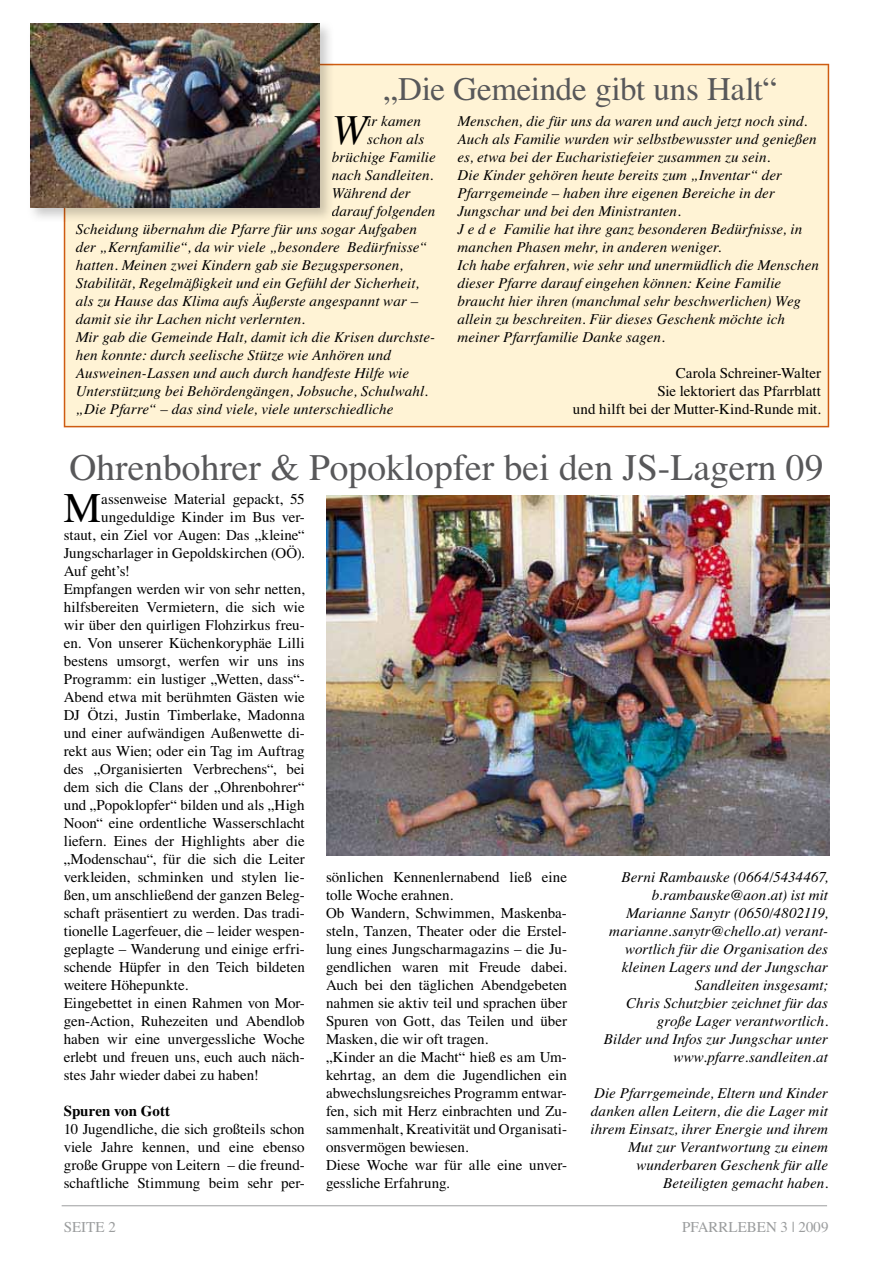
<style>
.page{position:relative;width:893px;height:1263px;background:#fff}
.page>*{position:absolute;margin:0;border:0;box-sizing:border-box;transform-origin:0 0}
.t1{font:italic 42.6px "Times";color:#000}
.t2{font:42.15px "Times";color:#000}
.t3{font:37.5px "Times";color:#58585a}
.t4{font:33px "Times";letter-spacing:-.01em;color:#58585a}
.t5{font:15px/18px "Times";color:#000;text-align:justify}
.t6{font:italic 15px/18px "Times";letter-spacing:.005em;color:#000;text-align:right}
.t7{font:15px "Times";color:#9b9d9e}
.t8{font:700 15px "Times";letter-spacing:-.005em;color:#000}
</style>
<div class="page">
<img style="left:326px;top:496px;width:503px;height:360px">
<hr style="left:62px;top:1205px;width:765px;height:1px;background:#9c9d9f">
<div style="left:64px;top:64px;width:765px;height:363px;background:#fff3d5"></div>
<img style="left:30px;top:23px;width:303px;height:199px">
<img style="left:64px;top:64px;width:269px;height:158px">
<svg style="left:332px;top:151px;width:1px;height:29px"></svg>
<svg style="left:332px;top:206px;width:1px;height:13px"></svg>
<img style="left:31px;top:24px;width:288px;height:183px">
<h3 class="t4" style="left:383px;top:77px;width:396px">„Die Gemeinde gibt uns Halt“</h3>
<p class="t6" style="left:367px;top:113px;width:55px">ir kamen</p>
<p class="t6" style="left:367px;top:131px;width:58px">schon als</p>
<p class="t6" style="left:332px;top:149px;width:105px">brüchige Familie</p>
<p class="t6" style="left:332px;top:167px;width:103px">nach Sandleiten.</p>
<p class="t6" style="left:332px;top:185px;width:80px">Während der</p>
<p class="t6" style="left:332px;top:203px;width:105px">darauf folgenden</p>
<p class="t6" style="left:76px;top:221px;width:342px">Scheidung übernahm die Pfarre für uns sogar Aufgaben</p>
<p class="t6" style="left:76px;top:239px;width:353px">der „Kernfamilie“, da wir viele „besondere Bedürfnisse“</p>
<p class="t6" style="left:76px;top:257px;width:329px">hatten. Meinen zwei Kindern gab sie Bezugspersonen,</p>
<p class="t6" style="left:76px;top:275px;width:345px">Stabilität, Regelmäßigkeit und ein Gefühl der Sicherheit,</p>
<p class="t6" style="left:76px;top:293px;width:344px">als zu Hause das Klima aufs Äußerste angespannt war –</p>
<p class="t6" style="left:76px;top:311px;width:231px">damit sie ihr Lachen nicht verlernten.</p>
<p class="t6" style="left:76px;top:329px;width:361px">Mir gab die Gemeinde Halt, damit ich die Krisen durchste-</p>
<p class="t6" style="left:76px;top:347px;width:317px">hen konnte: durch seelische Stütze wie Anhören und</p>
<p class="t6" style="left:76px;top:365px;width:335px">Ausweinen-Lassen und auch durch handfeste Hilfe wie</p>
<p class="t6" style="left:76px;top:383px;width:353px">Unterstützung bei Behördengängen, Jobsuche, Schulwahl.</p>
<p class="t6" style="left:76px;top:401px;width:319px">„Die Pfarre“ – das sind viele, viele unterschiedliche</p>
<h1 class="t1" style="left:332px;top:114px;width:37px">W</h1>
<p class="t6" style="left:457px;top:113px;width:363px;text-align:left">Menschen, die für uns da waren und auch jetzt noch sind.<br>Auch als Familie wurden wir selbstbewusster und genießen es, etwa bei der Eucharistiefeier zusammen zu sein.<br>Die Kinder gehören heute bereits zum „Inventar“ der Pfarrgemeinde – haben ihre eigenen Bereiche in der Jungschar und bei den Ministranten.<br>J e d e Familie hat ihre ganz besonderen Bedürfnisse, in manchen Phasen mehr, in anderen weniger.<br>Ich habe erfahren, wie sehr und unermüdlich die Menschen dieser Pfarre darauf eingehen können: Keine Familie braucht hier ihren (manchmal sehr beschwerlichen) Weg allein zu beschreiten. Für dieses Geschenk möchte ich meiner Pfarrfamilie Danke sagen.</p>
<p class="t5" style="left:573px;top:365px;width:250px;text-align:right">Carola Schreiner-Walter<br>Sie lektoriert das Pfarrblatt<br>und hilft bei der Mutter-Kind-Runde mit.</p>
<h3 class="t3" style="left:69px;top:454px;width:756px">Ohrenbohrer &amp; Popoklopfer bei den JS-Lagern 09</h3>
<h2 class="t2" style="left:64px;top:493px;width:39px">M</h2>
<p class="t5" style="left:101px;top:491px;width:205px">assenweise Material gepackt, 55</p>
<p class="t5" style="left:101px;top:509px;width:205px">ungeduldige Kinder im Bus ver-</p>
<p class="t5" style="left:64px;top:527px;width:242px">staut, ein Ziel vor Augen: Das „kleine“</p>
<p class="t5" style="left:64px;top:545px;width:242px">Jungscharlager in Gepoldskirchen (OÖ).</p>
<p class="t5" style="left:64px;top:563px;width:68px">Auf geht’s!</p>
<p class="t5" style="left:64px;top:581px;width:242px">Empfangen werden wir von sehr netten,</p>
<p class="t5" style="left:64px;top:599px;width:242px">hilfsbereiten Vermietern, die sich wie</p>
<p class="t5" style="left:64px;top:617px;width:242px">wir über den quirligen Flohzirkus freu-</p>
<p class="t5" style="left:64px;top:635px;width:242px">en. Von unserer Küchenkoryphäe Lilli</p>
<p class="t5" style="left:64px;top:653px;width:242px">bestens umsorgt, werfen wir uns ins</p>
<p class="t5" style="left:64px;top:671px;width:242px">Programm: ein lustiger „Wetten, dass“-</p>
<p class="t5" style="left:64px;top:689px;width:243px">Abend etwa mit berühmten Gästen wie</p>
<p class="t5" style="left:64px;top:707px;width:242px">DJ Ötzi, Justin Timberlake, Madonna</p>
<p class="t5" style="left:64px;top:725px;width:242px">und einer aufwändigen Außenwette di-</p>
<p class="t5" style="left:64px;top:743px;width:242px">rekt aus Wien; oder ein Tag im Auftrag</p>
<p class="t5" style="left:64px;top:761px;width:242px">des „Organisierten Verbrechens“, bei</p>
<p class="t5" style="left:64px;top:779px;width:242px">dem sich die Clans der „Ohrenbohrer“</p>
<p class="t5" style="left:64px;top:797px;width:242px">und „Popoklopfer“ bilden und als „High</p>
<p class="t5" style="left:64px;top:815px;width:242px">Noon“ eine ordentliche Wasserschlacht</p>
<p class="t5" style="left:64px;top:833px;width:242px">liefern. Eines der Highlights aber die</p>
<p class="t5" style="left:64px;top:851px;width:243px">„Modenschau“, für die sich die Leiter</p>
<p class="t5" style="left:64px;top:869px;width:242px">verkleiden, schminken und stylen lie-</p>
<p class="t5" style="left:64px;top:887px;width:242px">ßen, um anschließend der ganzen Beleg-</p>
<p class="t5" style="left:64px;top:905px;width:242px">schaft präsentiert zu werden. Das tradi-</p>
<p class="t5" style="left:64px;top:923px;width:242px">tionelle Lagerfeuer, die – leider wespen-</p>
<p class="t5" style="left:64px;top:941px;width:242px">geplagte – Wanderung und einige erfri-</p>
<p class="t5" style="left:64px;top:959px;width:243px">schende Hüpfer in den Teich bildeten</p>
<p class="t5" style="left:64px;top:977px;width:126px">weitere Höhepunkte.</p>
<p class="t5" style="left:64px;top:995px;width:243px">Eingebettet in einen Rahmen von Mor-</p>
<p class="t5" style="left:64px;top:1013px;width:242px">gen-Action, Ruhezeiten und Abendlob</p>
<p class="t5" style="left:64px;top:1031px;width:242px">haben wir eine unvergessliche Woche</p>
<p class="t5" style="left:64px;top:1049px;width:242px">erlebt und freuen uns, euch auch näch-</p>
<p class="t5" style="left:64px;top:1067px;width:196px">stes Jahr wieder dabei zu haben!</p>
<p class="t8" style="left:64px;top:1106px;width:108px">Spuren von Gott</p>
<p class="t5" style="left:64px;top:1121px;width:243px">10 Jugendliche, die sich großteils schon viele Jahre kennen, und eine ebenso große Gruppe von Leitern – die freund&shy;schaftliche Stimmung beim sehr per-</p>
<p class="t5" style="left:326px;top:869px;width:243px;text-align:left">sönlichen Kennenlernabend ließ eine tolle Woche erahnen.<br>Ob Wandern, Schwimmen, Maskenba&shy;steln, Tanzen, Theater oder die Erstel&shy;lung eines Jungscharmagazins – die Ju&shy;gendlichen waren mit Freude dabei.<br>Auch bei den täglichen Abendgebeten nahmen sie aktiv teil und sprachen über Spuren von Gott, das Teilen und über Masken, die wir oft tragen.<br>„Kinder an die Macht“ hieß es am Um&shy;kehrtag, an dem die Jugendlichen ein abwechslungsreiches Programm entwar&shy;fen, sich mit Herz einbrachten und Zu&shy;sammenhalt, Kreativität und Organisati&shy;onsvermögen bewiesen.<br>Diese Woche war für alle eine unver&shy;gessliche Erfahrung.</p>
<p class="t6" style="left:604px;top:869px;width:226px">Berni Rambauske (0664/5434467, b.rambauske@aon.at) ist mit<br>Marianne Sanytr (0650/4802119, marianne.sanytr@chello.at) verant&shy;wortlich für die Organisation des kleinen Lagers und der Jungschar<br>Sandleiten insgesamt;<br>Chris Schutzbier zeichnet für das große Lager verantwortlich.<br>Bilder und Infos zur Jungschar unter www.pfarre.sandleiten.at</p>
<p class="t6" style="left:591px;top:1085px;width:239px">Die Pfarrgemeinde, Eltern und Kinder danken allen Leitern, die die Lager mit ihrem Einsatz, ihrer Energie und ihrem Mut zur Verantwortung zu einem wunderbaren Geschenk für alle Beteiligten gemacht haben.</p>
<p class="t7" style="left:64px;top:1221px;width:54px">SEITE 2</p>
<p class="t7" style="left:682px;top:1221px;width:148px">PFARRLEBEN 3 | 2009</p>
</div>
